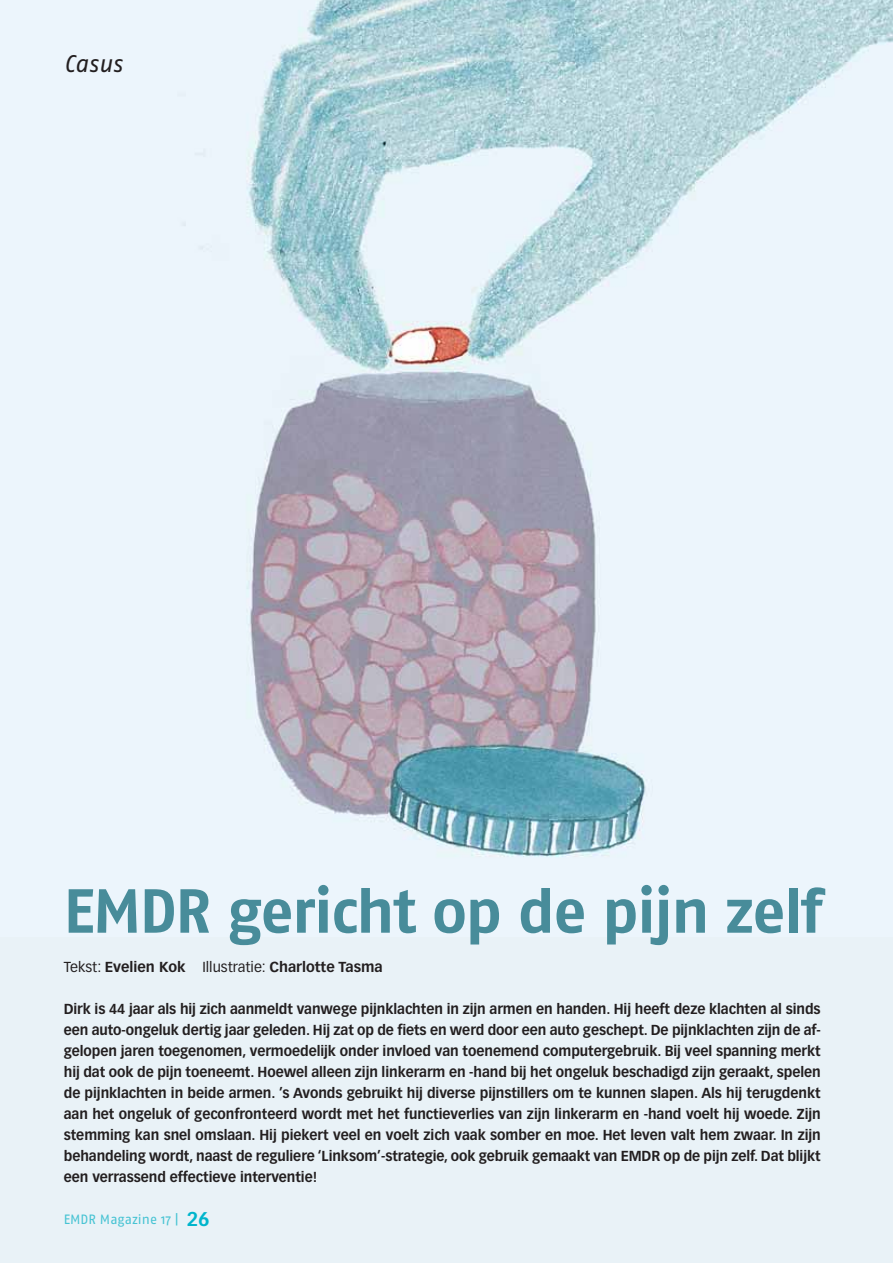
<style>
.page{position:relative;width:893px;height:1263px;background:#fff}
.page>*{position:absolute;margin:0;border:0;box-sizing:border-box;transform-origin:0 0}
.t1{font:700 62.1px "Fago No";letter-spacing:-.025em;color:#488c9a}
.t2{font:italic 24px "Fago No";color:#231f20}
.t3{font:700 14.25px/21px "Vectora LH";letter-spacing:-.005em;color:#231f20;text-align:justify;scale:.96 1}
.t4{font:700 14.25px "Vectora LH";letter-spacing:-.005em;color:#231f20}
.t5{font:13.5px "Fago No";color:#46c3d3}
.s1{font-weight:400}
.s2{font-family:"Vectora LH";font-weight:700;font-size:19.5px;color:#00b5cc}
</style>
<div class="page">
<div style="left:0;top:651px;width:893px;height:612px;background:#e9f2f7"></div>
<img style="left:0;top:0;width:893px;height:857px">
<h2 class="t2" style="left:64px;top:53px;width:60px">Casus</h2>
<h1 class="t1" style="left:64px;top:884px;width:761px">EMDR gericht op de pijn zelf</h1>
<p class="t4" style="left:64px;top:960px;width:321px"><span class="s1">Tekst:</span> Evelien Kok <span class="s1">Illustratie:</span> Charlotte Tasma</p>
<p class="t3" style="left:64px;top:999px;width:790px">Dirk is 44 jaar als hij zich aanmeldt vanwege pijnklachten in zijn armen en handen. Hij heeft deze klachten al sinds een auto-ongeluk dertig jaar geleden. Hij zat op de fiets en werd door een auto geschept. De pijnklachten zijn de af&shy;gelopen jaren toegenomen, vermoedelijk onder invloed van toenemend computergebruik. Bij veel spanning merkt hij dat ook de pijn toeneemt. Hoewel alleen zijn linkerarm en -hand bij het ongeluk beschadigd zijn geraakt, spelen de pijnklachten in beide armen. ’s Avonds gebruikt hij diverse pijnstillers om te kunnen slapen. Als hij terugdenkt aan het ongeluk of geconfronteerd wordt met het functieverlies van zijn linkerarm en -hand voelt hij woede. Zijn stemming kan snel omslaan. Hij piekert veel en voelt zich vaak somber en moe. Het leven valt hem zwaar. In zijn behandeling wordt, naast de reguliere ‘Linksom’-strategie, ook gebruik gemaakt van EMDR op de pijn zelf. Dat blijkt een verrassend effectieve interventie!</p>
<p class="t5" style="left:64px;top:1213px;width:147px">EMDR Magazine 17 | <span class="s2">26</span></p>
</div>
